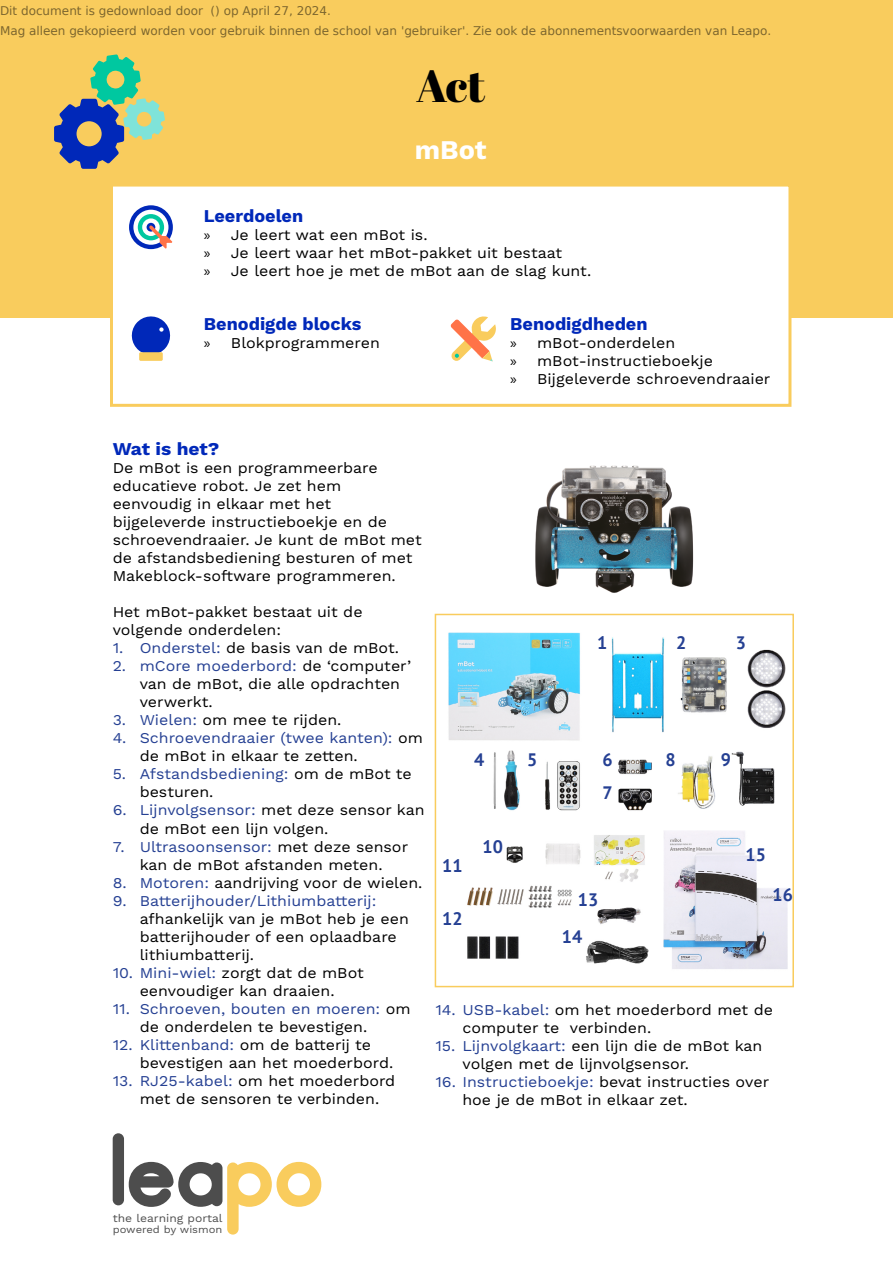
<style>
.page{position:relative;width:893px;height:1263px;background:#fff}
.page>*{position:absolute;margin:0;border:0;box-sizing:border-box;transform-origin:0 0}
.t1{font:45px "Abril Fatface";color:#000}
.t2{font:700 27px "Work Sans";color:#fff}
.t3{font:700 18px "Work Sans";color:#0028b9}
.t4{font:700 18px/32.8px "PT Sans";color:#254093}
.t5{font:700 18px "Work Sans";color:#0028b9;scale:1.06 1}
.t6{font:15px/18px "Work Sans";color:#000;scale:1.06 1}
.t7{font:15px/18px "Work Sans";color:#254093;scale:1.06 1}
.t8{font:12px/20.4px "DejaVu Sans";color:rgb(0 0 0/.5)}
.t9{font:11.1px "Work Sans";color:#4d4d4d;scale:1.09 1}
.t10{font:10.2px "Work Sans";color:#4d4d4d;scale:1.09 1}
.s1{font-family:"Myriad Pro"}
.s2{color:#254093}
.s3{color:#000}
</style>
<div class="page">
<div style="left:0;top:0;width:893px;height:318px;background:#f9cc5d"></div>
<div style="left:110px;top:184px;width:681px;height:223px;background:#fff;border:3px solid #f9cc5d"></div>
<img style="left:535px;top:465px;width:159px;height:128px">
<img style="left:448px;top:632px;width:340px;height:337px">
<div style="left:435px;top:614px;width:359px;height:373px;border:2px solid #f9cc5d"></div>
<svg style="left:54px;top:54px;width:111px;height:115px"></svg>
<svg style="left:129px;top:1162px;width:192px;height:72px"></svg>
<div style="left:113px;top:1133px;width:11px;height:72px;background:#4d4d4d;border-radius:6px"></div>
<svg style="left:129px;top:205px;width:44px;height:44px"></svg>
<svg style="left:133px;top:210px;width:35px;height:35px"></svg>
<div style="left:138px;top:214px;width:26px;height:26px;background:#00c8a0;border-radius:50%"></div>
<svg style="left:142px;top:218px;width:18px;height:18px"></svg>
<svg style="left:146px;top:222px;width:27px;height:27px"></svg>
<div style="left:139px;top:352px;width:24px;height:9px;background:#f9cc5d;border-radius:2px"></div>
<svg style="left:132px;top:316px;width:38px;height:41px"></svg>
<svg style="left:451px;top:316px;width:45px;height:45px"></svg>
<p class="t8" style="left:0;top:0;width:773px">Dit document is gedownload door () op April 27, 2024.<br>Mag alleen gekopieerd worden voor gebruik binnen de school van 'gebruiker'. Zie ook de abonnementsvoorwaarden van Leapo.</p>
<h1 class="t1" style="left:416px;top:54px;width:71px">Act</h1>
<h2 class="t2" style="left:415px;top:134px;width:73px">mBot</h2>
<p class="t3" style="left:204px;top:205px;width:101px">Leerdoelen</p>
<p class="t6" style="left:204px;top:227px;width:367px"><span class="s1">»</span> Je leert wat een mBot is.<br><span class="s1">»</span> Je leert waar het mBot-pakket uit bestaat<br><span class="s1">»</span> Je leert hoe je met de mBot aan de slag kunt.</p>
<p class="t3" style="left:204px;top:314px;width:159px">Benodigde blocks</p>
<p class="t6" style="left:204px;top:335px;width:167px"><span class="s1">»</span> Blokprogrammeren</p>
<p class="t3" style="left:510px;top:314px;width:139px">Benodigdheden</p>
<p class="t6" style="left:510px;top:335px;width:247px"><span class="s1">»</span> mBot-onderdelen<br><span class="s1">»</span> mBot-instructieboekje<br><span class="s1">»</span> Bijgeleverde schroevendraaier</p>
<p class="t5" style="left:113px;top:439px;width:102px">Wat is het?</p>
<p class="t6" style="left:113px;top:460px;width:293px">De mBot is een programmeerbare educatieve robot. Je zet hem eenvoudig in elkaar met het bijgeleverde instructieboekje en de schroevendraaier. Je kunt de mBot met de afstandsbediening besturen of met Makeblock-software programmeren.</p>
<p class="t6" style="left:113px;top:604px;width:237px">Het mBot-pakket bestaat uit de volgende onderdelen:</p>
<p class="t6" style="left:113px;top:640px;width:272px"><span class="s2">1. Onderstel:</span> de basis van de mBot.</p>
<p class="t6" style="left:140px;top:658px;width:258px;text-indent:-27px"><span class="s2">2. mCore moederbord:</span> de ‘computer’ van de mBot, die alle opdrachten verwerkt.</p>
<p class="t6" style="left:113px;top:712px;width:217px"><span class="s2">3. Wielen:</span> om mee te rijden.</p>
<p class="t7" style="left:140px;top:730px;width:269px;text-indent:-27px">4. Schroevendraaier (twee kanten): <span class="s3">om de mBot in elkaar te zetten.</span></p>
<p class="t7" style="left:140px;top:766px;width:258px;text-indent:-27px">5. Afstandsbediening: <span class="s3">om de mBot te besturen.</span></p>
<p class="t6" style="left:140px;top:802px;width:270px;text-indent:-27px"><span class="s2">6. Lijnvolgsensor:</span> met deze sensor kan de mBot een lijn volgen.</p>
<p class="t6" style="left:113px;top:838px;width:280px;text-align:center"><span class="s2">7. Ultrasoonsensor:</span> met deze sensor kan de mBot afstanden meten.</p>
<p class="t6" style="left:113px;top:874px;width:294px"><span class="s2">8. Motoren:</span> aandrijving voor de wielen.</p>
<p class="t7" style="left:113px;top:892px;width:250px">9. Batterijhouder/Lithiumbatterij:</p>
<p class="t6" style="left:140px;top:910px;width:256px">afhankelijk van je mBot heb je een batterijhouder of een oplaadbare lithiumbatterij.</p>
<p class="t6" style="left:113px;top:964px;width:238px;text-align:center"><span class="s2">10. Mini-wiel:</span> zorgt dat de mBot eenvoudiger kan draaien.</p>
<p class="t7" style="left:140px;top:1000px;width:257px;text-indent:-27px">11. Schroeven, bouten en moeren: <span class="s3">om de onderdelen te bevestigen.</span></p>
<p class="t6" style="left:140px;top:1036px;width:241px;text-indent:-27px"><span class="s2">12. Klittenband:</span> om de batterij te bevestigen aan het moederbord.</p>
<p class="t6" style="left:140px;top:1072px;width:243px;text-indent:-27px"><span class="s2">13. RJ25-kabel:</span> om het moederbord met de sensoren te verbinden.</p>
<p class="t4" style="left:597px;top:626px;width:12px">1</p>
<p class="t4" style="left:676px;top:626px;width:12px">2</p>
<p class="t4" style="left:736px;top:626px;width:12px">3</p>
<p class="t4" style="left:474px;top:743px;width:12px">4</p>
<p class="t4" style="left:527px;top:743px;width:12px">5</p>
<p class="t4" style="left:603px;top:743px;width:12px">6<br>7</p>
<p class="t4" style="left:665px;top:743px;width:12px">8</p>
<p class="t4" style="left:721px;top:743px;width:12px">9</p>
<p class="t4" style="left:442px;top:849px;width:22px">11</p>
<p class="t4" style="left:442px;top:901px;width:22px">12</p>
<p class="t4" style="left:483px;top:830px;width:22px">10</p>
<p class="t4" style="left:562px;top:880px;width:38px;line-height:37.3px;text-indent:16px">13<br>14</p>
<p class="t4" style="left:745px;top:838px;width:22px">15</p>
<p class="t4" style="left:773px;top:877px;width:22px">16</p>
<p class="t6" style="left:462px;top:1002px;width:294px;text-indent:-27px"><span class="s2">14. USB-kabel:</span> om het moederbord met de computer te verbinden.</p>
<p class="t6" style="left:462px;top:1038px;width:284px;text-indent:-27px"><span class="s2">15. Lijnvolgkaart:</span> een lijn die de mBot kan volgen met de lijnvolgsensor.</p>
<p class="t6" style="left:462px;top:1074px;width:291px;text-indent:-27px"><span class="s2">16. Instructieboekje:</span> bevat instructies over hoe je de mBot in elkaar zet.</p>
<p class="t9" style="left:113px;top:1211px;width:102px">the learning portal</p>
<p class="t10" style="left:113px;top:1223px;width:102px">powered by wismon</p>
</div>
